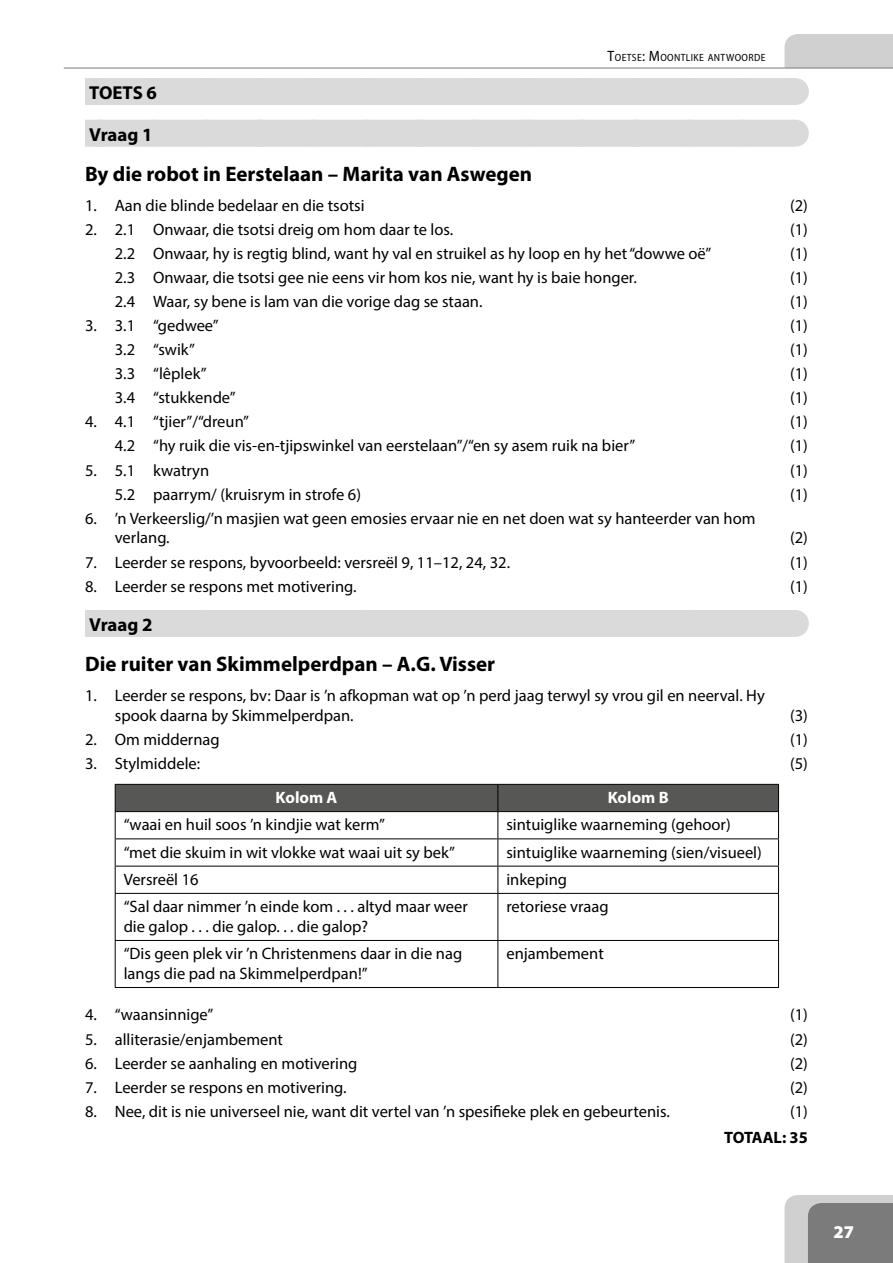
<style>
.page{position:relative;width:893px;height:1263px;background:#fff}
.page>*{position:absolute;margin:0;border:0;box-sizing:border-box;transform-origin:0 0}
.t1{font:700 21px "Myriad Pro";color:#000}
.t2{font:700 18.75px "Myriad Pro";letter-spacing:-.005em;color:#000}
.t3{font:900 18px "Myriad Pro";color:#fff}
.t4{font:16.5px/19.8px "Myriad Pro";color:#000}
.t5{font:700 16.5px "Myriad Pro";color:#fff}
.t6{font:700 16.5px "Myriad Pro";letter-spacing:-.015em;color:#000}
.t7{font:semi-condensed 10.5px "Myriad Pro";letter-spacing:.035em;color:#000}
.s1{font-size:15px}
</style>
<div class="page">
<div style="left:784px;top:34px;width:109px;height:34px;background:#d0d0d0"></div>
<svg style="left:784px;top:1195px;width:109px;height:68px;background:#979696"></svg>
<hr style="left:64px;top:68px;width:829px;height:1px;background:#7c7b7b">
<div style="left:85px;top:78px;width:709px;height:27px;background:#dadada"></div>
<svg style="left:794px;top:78px;width:1px;height:27px"></svg>
<div style="left:85px;top:120px;width:709px;height:27px;background:#dadada"></div>
<svg style="left:794px;top:120px;width:1px;height:27px"></svg>
<div style="left:85px;top:610px;width:709px;height:27px;background:#dadada"></div>
<svg style="left:794px;top:610px;width:1px;height:27px"></svg>
<svg style="left:116px;top:939px;width:381px;height:1px"></svg>
<svg style="left:498px;top:894px;width:280px;height:93px"></svg>
<svg style="left:115px;top:784px;width:664px;height:109px"></svg>
<hr style="left:115px;top:893px;width:383px;height:1px;background:#000">
<hr style="left:115px;top:894px;width:1px;height:46px;background:#000">
<hr style="left:498px;top:893px;width:281px;height:1px;background:#000">
<hr style="left:497px;top:894px;width:1px;height:46px;background:#000">
<hr style="left:778px;top:894px;width:1px;height:46px;background:#000">
<hr style="left:115px;top:940px;width:383px;height:1px;background:#000">
<hr style="left:115px;top:941px;width:1px;height:46px;background:#000">
<hr style="left:498px;top:940px;width:281px;height:1px;background:#000">
<hr style="left:497px;top:941px;width:1px;height:46px;background:#000">
<hr style="left:778px;top:941px;width:1px;height:46px;background:#000">
<hr style="left:115px;top:987px;width:383px;height:1px;background:#000">
<hr style="left:498px;top:987px;width:281px;height:1px;background:#000">
<p class="t7" style="left:608px;top:51px;width:159px"><span class="s1">T</span>OETSE<span class="s1">: M</span>OONTLIKE ANTWOORDE</p>
<p class="t2" style="left:89px;top:81px;width:69px">TOETS 6</p>
<p class="t2" style="left:89px;top:122px;width:65px">Vraag 1</p>
<p class="t1" style="left:85px;top:160px;width:449px">By die robot in Eerstelaan – Marita van Aswegen</p>
<p class="t4" style="left:85px;top:195px;width:281px">1. Aan die blinde bedelaar en die tsotsi</p>
<p class="t4" style="left:790px;top:195px;width:19px">(2)</p>
<p class="t4" style="left:85px;top:219px;width:370px">2. 2.1 Onwaar, die tsotsi dreig om hom daar te los.</p>
<p class="t4" style="left:790px;top:219px;width:19px">(1)</p>
<p class="t4" style="left:115px;top:243px;width:598px">2.2 Onwaar, hy is regtig blind, want hy val en struikel as hy loop en hy het “dowwe oë”</p>
<p class="t4" style="left:790px;top:243px;width:19px">(1)</p>
<p class="t4" style="left:115px;top:267px;width:524px">2.3 Onwaar, die tsotsi gee nie eens vir hom kos nie, want hy is baie honger.</p>
<p class="t4" style="left:790px;top:267px;width:19px">(1)</p>
<p class="t4" style="left:115px;top:291px;width:369px">2.4 Waar, sy bene is lam van die vorige dag se staan.</p>
<p class="t4" style="left:790px;top:291px;width:19px">(1)</p>
<p class="t4" style="left:85px;top:315px;width:135px">3. 3.1 “gedwee”</p>
<p class="t4" style="left:790px;top:315px;width:19px">(1)</p>
<p class="t4" style="left:115px;top:340px;width:82px">3.2 “swik”</p>
<p class="t4" style="left:790px;top:340px;width:19px">(1)</p>
<p class="t4" style="left:115px;top:364px;width:93px">3.3 “lêplek”</p>
<p class="t4" style="left:790px;top:364px;width:19px">(1)</p>
<p class="t4" style="left:115px;top:388px;width:122px">3.4 “stukkende”</p>
<p class="t4" style="left:790px;top:388px;width:19px">(1)</p>
<p class="t4" style="left:85px;top:412px;width:166px">4. 4.1 “tjier”/“dreun”</p>
<p class="t4" style="left:790px;top:412px;width:19px">(1)</p>
<p class="t4" style="left:115px;top:436px;width:522px">4.2 “hy ruik die vis-en-tjipswinkel van eerstelaan”/“en sy asem ruik na bier”</p>
<p class="t4" style="left:790px;top:436px;width:19px">(1)</p>
<p class="t4" style="left:85px;top:460px;width:126px">5. 5.1 kwatryn</p>
<p class="t4" style="left:790px;top:460px;width:19px">(1)</p>
<p class="t4" style="left:115px;top:484px;width:248px">5.2 paarrym/ (kruisrym in strofe 6)</p>
<p class="t4" style="left:790px;top:484px;width:19px">(1)</p>
<p class="t4" style="left:115px;top:508px;width:642px;text-indent:-30px">6. ’n Verkeerslig/’n masjien wat geen emosies ervaar nie en net doen wat sy hanteerder van hom verlang.</p>
<p class="t4" style="left:790px;top:528px;width:19px">(2)</p>
<p class="t4" style="left:85px;top:552px;width:427px">7. Leerder se respons, byvoorbeeld: versreël 9, 11–12, 24, 32.</p>
<p class="t4" style="left:790px;top:552px;width:19px">(1)</p>
<p class="t4" style="left:85px;top:576px;width:273px">8. Leerder se respons met motivering.</p>
<p class="t4" style="left:790px;top:576px;width:19px">(1)</p>
<p class="t2" style="left:89px;top:612px;width:65px">Vraag 2</p>
<p class="t1" style="left:85px;top:650px;width:412px">Die ruiter van Skimmelperdpan – A.G. Visser</p>
<p class="t4" style="left:115px;top:685px;width:652px;text-indent:-30px">1. Leerder se respons, bv: Daar is ’n afkopman wat op ’n perd jaag terwyl sy vrou gil en neerval. Hy spook daarna by Skimmelperdpan.</p>
<p class="t4" style="left:790px;top:705px;width:19px">(3)</p>
<p class="t4" style="left:85px;top:729px;width:136px">2. Om middernag</p>
<p class="t4" style="left:790px;top:729px;width:19px">(1)</p>
<p class="t4" style="left:85px;top:753px;width:117px">3. Stylmiddele:</p>
<p class="t4" style="left:790px;top:753px;width:19px">(5)</p>
<p class="t5" style="left:276px;top:787px;width:63px">Kolom A</p>
<p class="t5" style="left:608px;top:787px;width:62px">Kolom B</p>
<p class="t4" style="left:124px;top:815px;width:263px">“waai en huil soos ’n kindjie wat kerm”</p>
<p class="t4" style="left:506px;top:815px;width:226px">sintuiglike waarneming (gehoor)</p>
<p class="t4" style="left:124px;top:842px;width:333px">“met die skuim in wit vlokke wat waai uit sy bek”</p>
<p class="t4" style="left:506px;top:842px;width:257px">sintuiglike waarneming (sien/visueel)</p>
<p class="t4" style="left:124px;top:869px;width:76px">Versreël 16</p>
<p class="t4" style="left:506px;top:869px;width:62px">inkeping</p>
<p class="t4" style="left:124px;top:896px;width:346px">“Sal daar nimmer ’n einde kom . . . altyd maar weer die galop . . . die galop. . . die galop?</p>
<p class="t4" style="left:506px;top:896px;width:104px">retoriese vraag</p>
<p class="t4" style="left:124px;top:943px;width:340px">“Dis geen plek vir ’n Christenmens daar in die nag langs die pad na Skimmelperdpan!”</p>
<p class="t4" style="left:506px;top:943px;width:99px">enjambement</p>
<p class="t4" style="left:85px;top:1005px;width:130px">4. “waansinnige”</p>
<p class="t4" style="left:790px;top:1005px;width:19px">(1)</p>
<p class="t4" style="left:85px;top:1029px;width:199px">5. alliterasie/enjambement</p>
<p class="t4" style="left:790px;top:1029px;width:19px">(2)</p>
<p class="t4" style="left:85px;top:1053px;width:274px">6. Leerder se aanhaling en motivering</p>
<p class="t4" style="left:790px;top:1053px;width:19px">(2)</p>
<p class="t4" style="left:85px;top:1077px;width:263px">7. Leerder se respons en motivering.</p>
<p class="t4" style="left:790px;top:1077px;width:19px">(2)</p>
<p class="t4" style="left:85px;top:1101px;width:586px">8. Nee, dit is nie universeel nie, want dit vertel van ’n spesifieke plek en gebeurtenis.</p>
<p class="t4" style="left:790px;top:1101px;width:19px">(1)</p>
<p class="t6" style="left:724px;top:1126px;width:85px">TOTAAL: 35</p>
<p class="t3" style="left:833px;top:1220px;width:22px">27</p>
</div>
